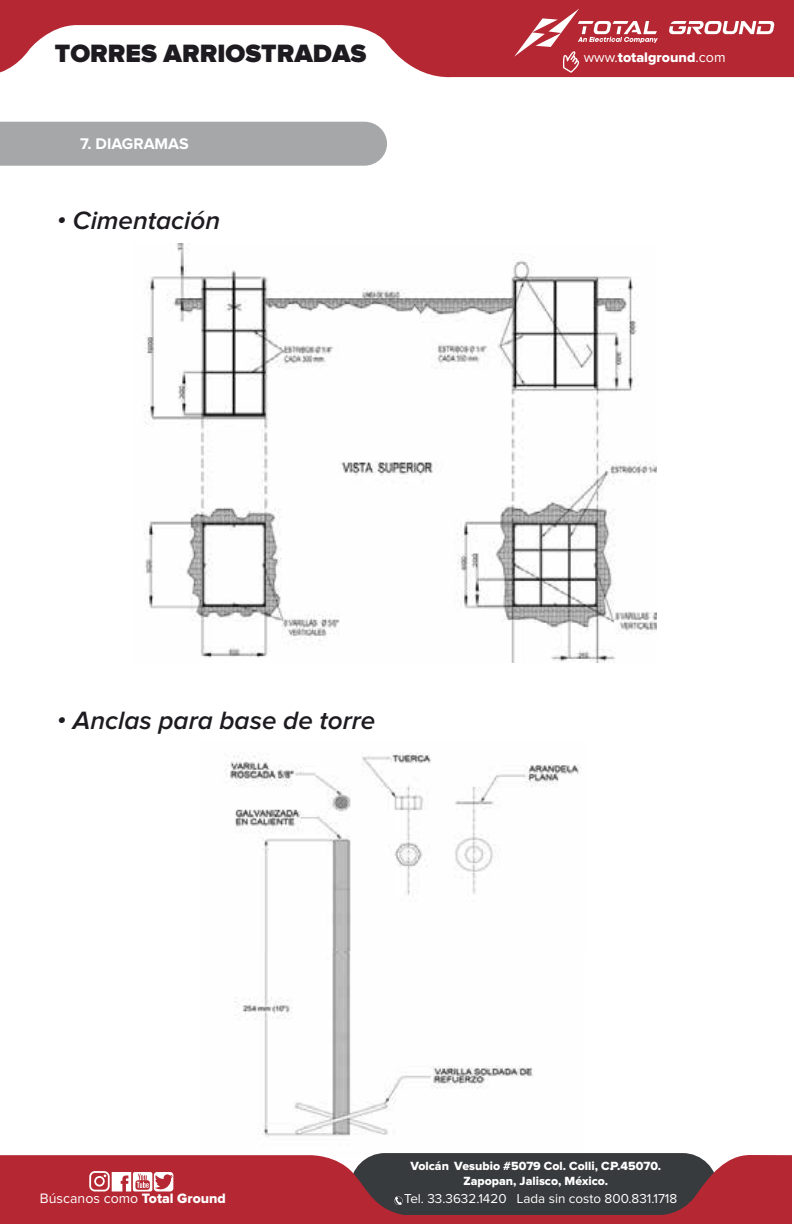
<style>
.page{position:relative;width:794px;height:1224px;background:#fff}
.page>*{position:absolute;margin:0;border:0;box-sizing:border-box;transform-origin:0 0}
.t1{font:italic 600 26px "Proxima Nova";color:#1e1b20}
.t2{font:900 26px "Proxima Nova";color:#1e1b20}
.t3{font:700 16px "Proxima Nova";color:#fff}
.t4{font:14.2px "Proxima Nova";color:#fff}
.t5{font:14.2px "Proxima Nova Extrabld";color:#fff}
.t6{font:13.4px "Proxima Nova";color:#fff}
.t7{font:12.2px/14.8px "Proxima Nova Extrabld";color:#fff;text-align:center}
.s1{font-family:"Proxima Nova"}
.s2{font-family:"Proxima Nova Extrabld"}
</style>
<div class="page">
<img style="left:225px;top:752px;width:356px;height:403px">
<div style="left:350px;top:1153px;width:367px;height:70px;background:#383b3d;border-radius:35px"></div>
<svg style="left:0;top:0;width:794px;height:78px;fill:#b52732"></svg>
<svg style="left:0;top:1155px;width:792px;height:69px;fill:#b52732"></svg>
<svg style="left:669px;top:21px;width:105px;height:13px"></svg>
<svg style="left:514px;top:9px;width:144px;height:64px;background:#bf454e"></svg>
<svg style="left:394px;top:1196px;width:8px;height:9px"></svg>
<svg style="left:89px;top:1171px;width:84px;height:21px"></svg>
<div style="left:0;top:122px;width:387px;height:44px;background:#a5a7a8"></div>
<img style="left:144px;top:243px;width:513px;height:420px">
<h1 class="t2" style="left:55px;top:41px;width:313px">TORRES ARRIOSTRADAS</h1>
<h2 class="t3" style="left:80px;top:136px;width:110px">7. DIAGRAMAS</h2>
<h1 class="t1" style="left:57px;top:209px;width:165px">• Cimentación</h1>
<p class="t5" style="left:584px;top:51px;width:143px"><span class="s1">www.</span>totalground<span class="s1">.com</span></p>
<h1 class="t1" style="left:57px;top:709px;width:320px">• Anclas para base de torre</h1>
<p class="t4" style="left:40px;top:1192px;width:187px">Búscanos como <span class="s2">Total Ground</span></p>
<p class="t7" style="left:410px;top:1159px;width:252px">Volcán Vesubio #5079 Col. Colli, C.P.45070.<br>Zapopan, Jalisco, México.</p>
<p class="t6" style="left:404px;top:1193px;width:274px">Tel. 33.3632.1420 Lada sin costo 800.831.1718</p>
</div>
